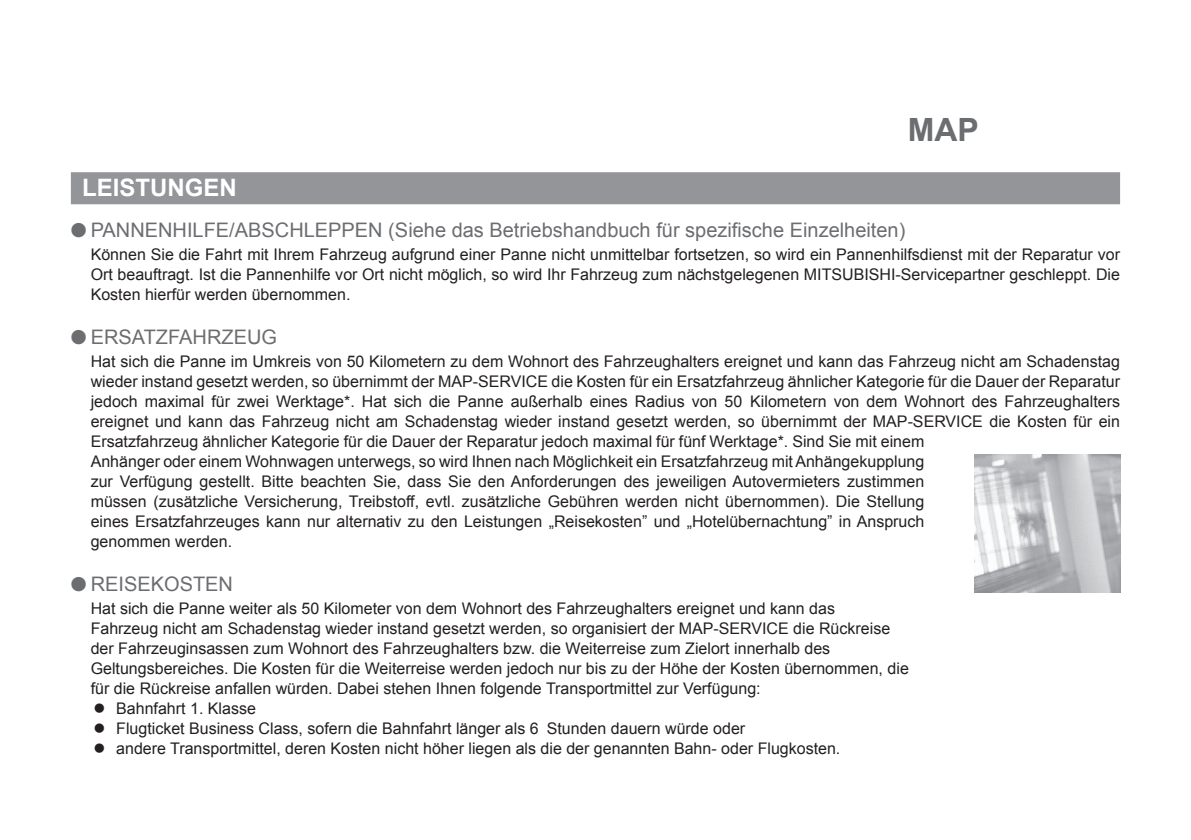
<style>
.page{position:relative;width:1191px;height:840px;background:#fff}
.page>*{position:absolute;margin:0;border:0;box-sizing:border-box;transform-origin:0 0}
.t1{font:700 32px "Arial";color:#6c6d70}
.t2{font:700 24px "Arial";color:#fff}
.t3{font:20px "Arial";color:#6c6d70}
.t4{font:16px/20px "Arial";color:#231f20}
</style>
<div class="page">
<div style="left:71px;top:172px;width:1049px;height:32px;background:#939598"></div>
<img style="left:974px;top:454px;width:146px;height:138px">
<h1 class="t1" style="left:907px;top:108px;width:73px">MAP</h1>
<h2 class="t2" style="left:82px;top:171px;width:156px">LEISTUNGEN</h2>
<p class="t3" style="left:71px;top:217px;width:836px">● PANNENHILFE/ABSCHLEPPEN (Siehe das Betriebshandbuch für spezifische Einzelheiten)</p>
<p class="t4" style="left:91px;top:245px;width:1030px;text-align:justify">Können Sie die Fahrt mit Ihrem Fahrzeug aufgrund einer Panne nicht unmittelbar fortsetzen, so wird ein Pannenhilfsdienst mit der Reparatur vor Ort beauftragt. Ist die Pannenhilfe vor Ort nicht möglich, so wird Ihr Fahrzeug zum nächstgelegenen MITSUBISHI-Servicepartner geschleppt. Die Kosten hierfür werden übernommen.</p>
<p class="t3" style="left:71px;top:324px;width:208px">● ERSATZFAHRZEUG</p>
<p class="t4" style="left:91px;top:351px;width:1030px">Hat sich die Panne im Umkreis von 50 Kilometern zu dem Wohnort des Fahrzeughalters ereignet und kann das Fahrzeug nicht am Schadenstag wieder instand gesetzt werden, so übernimmt der MAP-SERVICE die Kosten für ein Ersatzfahrzeug ähnlicher Kategorie für die Dauer der Reparatur jedoch maximal für zwei Werktage*. Hat sich die Panne außerhalb eines Radius von 50 Kilometern von dem Wohnort des Fahrzeughalters ereignet und kann das Fahrzeug nicht am Schadenstag wieder instand gesetzt werden, so übernimmt der MAP-SERVICE die Kosten für ein Ersatzfahrzeug ähnlicher Kategorie für die Dauer der Reparatur jedoch maximal für fünf Werktage*. Sind Sie mit einem<br>Anhänger oder einem Wohnwagen unterwegs, so wird Ihnen nach Möglichkeit ein Ersatzfahrzeug mit Anhängekupplung<br>zur Verfügung gestellt. Bitte beachten Sie, dass Sie den Anforderungen des jeweiligen Autovermieters zustimmen<br>müssen (zusätzliche Versicherung, Treibstoff, evtl. zusätzliche Gebühren werden nicht übernommen). Die Stellung<br>eines Ersatzfahrzeuges kann nur alternativ zu den Leistungen „Reisekosten” und „Hotelübernachtung” in Anspruch<br>genommen werden.</p>
<p class="t3" style="left:71px;top:571px;width:164px">● REISEKOSTEN</p>
<p class="t4" style="left:91px;top:598px;width:819px">Hat sich die Panne weiter als 50 Kilometer von dem Wohnort des Fahrzeughalters ereignet und kann das<br>Fahrzeug nicht am Schadenstag wieder instand gesetzt werden, so organisiert der MAP-SERVICE die Rückreise der Fahrzeuginsassen zum Wohnort des Fahrzeughalters bzw. die Weiterreise zum Zielort innerhalb des Geltungsbereiches. Die Kosten für die Weiterreise werden jedoch nur bis zu der Höhe der Kosten übernommen, die für die Rückreise anfallen würden. Dabei stehen Ihnen folgende Transportmittel zur Verfügung:</p>
<p class="t4" style="left:94px;top:698px;width:164px">● Bahnfahrt 1. Klasse</p>
<p class="t4" style="left:94px;top:718px;width:653px">● Flugticket Business Class, sofern die Bahnfahrt länger als 6 Stunden dauern würde oder</p>
<p class="t4" style="left:94px;top:738px;width:748px">● andere Transportmittel, deren Kosten nicht höher liegen als die der genannten Bahn- oder Flugkosten.</p>
</div>
